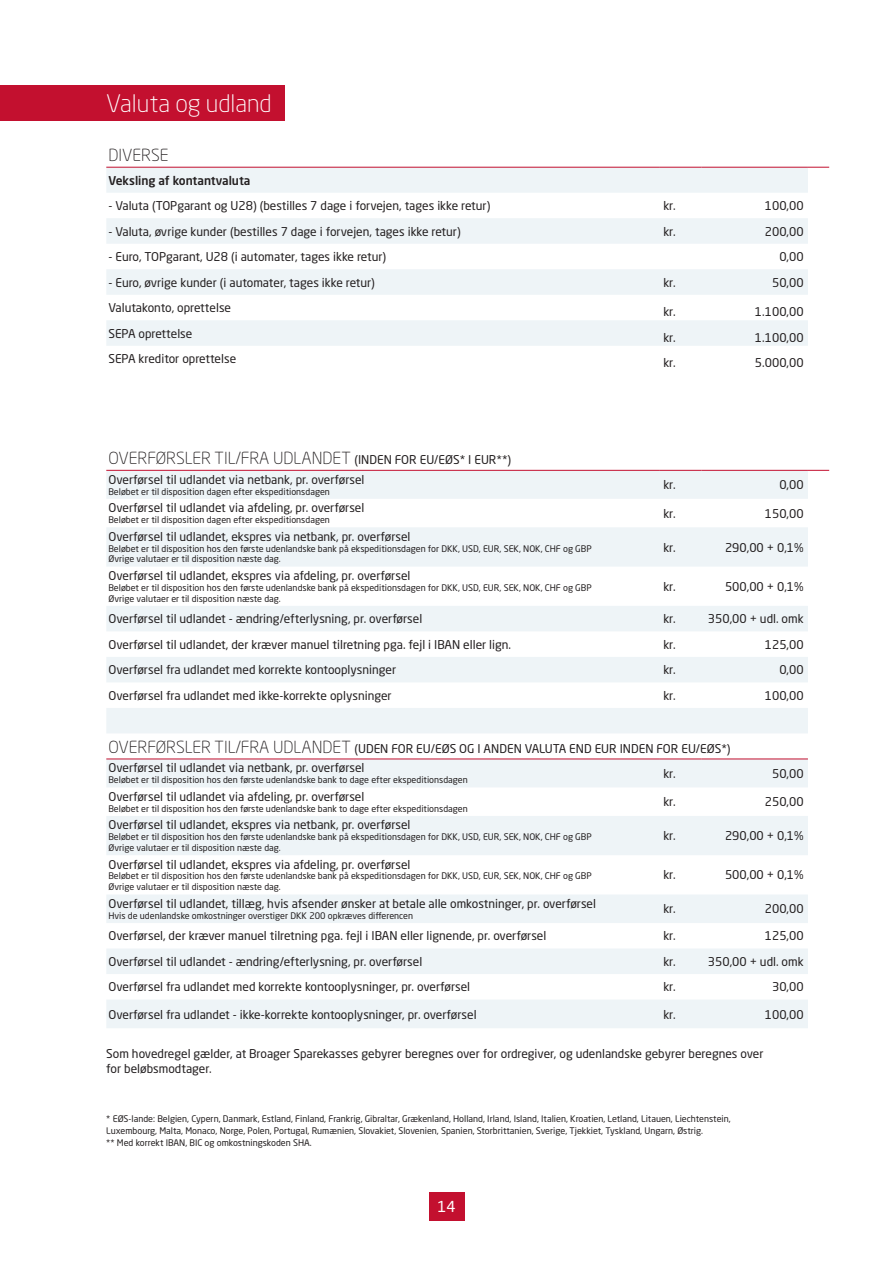
<style>
.page{position:relative;width:893px;height:1263px;background:#fff}
.page>*{position:absolute;margin:0;border:0;box-sizing:border-box;transform-origin:0 0}
.t1{font:300 24px "Neo Sans Std";color:#fff}
.t2{font:300 16.5px "Neo Sans Std";color:#231f20}
.t3{font:15px "Neo Sans Std";color:#fff}
.t4{font:12px/19.8px "Neo Sans Std";color:#231f20}
.t5{font:500 12px "Neo Sans Std";color:#231f20}
.t6{font:9px/10.8px "Neo Sans Std";color:#231f20}
.s1{font-weight:400;font-size:12px}
.s2{font-weight:300;font-size:16.5px}
</style>
<div class="page">
<svg style="left:106px;top:168px;width:702px;height:178px;fill:#eef4f7"></svg>
<svg style="left:808px;top:167px;width:21px;height:1px"></svg>
<hr style="left:106px;top:167px;width:553px;height:1px;background:#c3102f">
<hr style="left:659px;top:167px;width:43px;height:1px;background:#c3102f">
<hr style="left:702px;top:167px;width:106px;height:1px;background:#c3102f">
<svg style="left:106px;top:471px;width:702px;height:557px;fill:#eef4f7"></svg>
<hr style="left:659px;top:470px;width:43px;height:1px;background:#c3102f">
<hr style="left:702px;top:470px;width:106px;height:1px;background:#c3102f">
<hr style="left:659px;top:758px;width:43px;height:1px;background:#c3102f">
<hr style="left:702px;top:758px;width:106px;height:1px;background:#c3102f">
<svg style="left:808px;top:470px;width:21px;height:1px"></svg>
<hr style="left:106px;top:470px;width:553px;height:1px;background:#c3102f">
<hr style="left:106px;top:758px;width:553px;height:1px;background:#c3102f">
<div style="left:0;top:85px;width:284px;height:35px;background:#c3102f"></div>
<div style="left:429px;top:1192px;width:35px;height:28px;background:#c3102f"></div>
<h1 class="t1" style="left:106px;top:89px;width:167px">Valuta og udland</h1>
<h2 class="t2" style="left:108px;top:145px;width:62px">DIVERSE</h2>
<p class="t5" style="left:108px;top:173px;width:144px">Veksling af kontantvaluta</p>
<p class="t4" style="left:108px;top:196px;width:383px">- Valuta (TOPgarant og U28) (bestilles 7 dage i forvejen, tages ikke retur)</p>
<p class="t4" style="left:663px;top:196px;width:14px">kr.</p>
<p class="t4" style="left:765px;top:196px;width:40px">100,00</p>
<p class="t4" style="left:108px;top:221px;width:354px">- Valuta, øvrige kunder (bestilles 7 dage i forvejen, tages ikke retur)</p>
<p class="t4" style="left:663px;top:221px;width:14px">kr.</p>
<p class="t4" style="left:765px;top:221px;width:40px">200,00</p>
<p class="t4" style="left:108px;top:247px;width:279px">- Euro, TOPgarant, U28 (i automater, tages ikke retur)</p>
<p class="t4" style="left:779px;top:247px;width:26px">0,00</p>
<p class="t4" style="left:108px;top:272px;width:268px">- Euro, øvrige kunder (i automater, tages ikke retur)</p>
<p class="t4" style="left:663px;top:272px;width:14px">kr.</p>
<p class="t4" style="left:772px;top:272px;width:33px">50,00</p>
<p class="t4" style="left:108px;top:298px;width:124px">Valutakonto, oprettelse</p>
<p class="t4" style="left:663px;top:302px;width:14px">kr.</p>
<p class="t4" style="left:755px;top:302px;width:50px">1.100,00</p>
<p class="t4" style="left:108px;top:323px;width:85px">SEPA oprettelse</p>
<p class="t4" style="left:663px;top:327px;width:14px">kr.</p>
<p class="t4" style="left:755px;top:327px;width:50px">1.100,00</p>
<p class="t4" style="left:108px;top:349px;width:129px">SEPA kreditor oprettelse</p>
<p class="t4" style="left:663px;top:353px;width:14px">kr.</p>
<p class="t4" style="left:755px;top:353px;width:50px">5.000,00</p>
<h2 class="t2" style="left:108px;top:448px;width:404px">OVERFØRSLER TIL/FRA UDLANDET <span class="s1">(INDEN FOR EU/EØS* I EUR**)</span></h2>
<p class="t4" style="left:108px;top:469px;width:258px">Overførsel til udlandet via netbank, pr. overførsel</p>
<p class="t6" style="left:108px;top:486px;width:223px">Beløbet er til disposition dagen efter ekspeditionsdagen</p>
<p class="t4" style="left:108px;top:498px;width:257px">Overførsel til udlandet via afdeling, pr. overførsel</p>
<p class="t6" style="left:108px;top:514px;width:223px">Beløbet er til disposition dagen efter ekspeditionsdagen</p>
<p class="t4" style="left:663px;top:475px;width:14px">kr.</p>
<p class="t4" style="left:779px;top:475px;width:26px">0,00</p>
<p class="t4" style="left:663px;top:503px;width:14px">kr.</p>
<p class="t4" style="left:765px;top:503px;width:40px">150,00</p>
<p class="t4" style="left:108px;top:526px;width:304px">Overførsel til udlandet, ekspres via netbank, pr. overførsel</p>
<p class="t6" style="left:108px;top:543px;width:485px">Beløbet er til disposition hos den første udenlandske bank på ekspeditionsdagen for DKK, USD, EUR, SEK, NOK, CHF og GBP<br>Øvrige valutaer er til disposition næste dag.</p>
<p class="t4" style="left:663px;top:537px;width:14px">kr.</p>
<p class="t4" style="left:725px;top:537px;width:80px">290,00 + 0,1%</p>
<p class="t4" style="left:108px;top:565px;width:304px">Overførsel til udlandet, ekspres via afdeling, pr. overførsel</p>
<p class="t6" style="left:108px;top:582px;width:485px">Beløbet er til disposition hos den første udenlandske bank på ekspeditionsdagen for DKK, USD, EUR, SEK, NOK, CHF og GBP<br>Øvrige valutaer er til disposition næste dag.</p>
<p class="t4" style="left:663px;top:576px;width:14px">kr.</p>
<p class="t4" style="left:725px;top:576px;width:80px">500,00 + 0,1%</p>
<p class="t4" style="left:108px;top:609px;width:315px">Overførsel til udlandet - ændring/efterlysning, pr. overførsel</p>
<p class="t4" style="left:663px;top:609px;width:14px">kr.</p>
<p class="t4" style="left:708px;top:609px;width:97px">350,00 + udl. omk</p>
<p class="t4" style="left:108px;top:634px;width:404px">Overførsel til udlandet, der kræver manuel tilretning pga. fejl i IBAN eller lign.</p>
<p class="t4" style="left:663px;top:634px;width:14px">kr.</p>
<p class="t4" style="left:765px;top:634px;width:40px">125,00</p>
<p class="t4" style="left:108px;top:660px;width:289px">Overførsel fra udlandet med korrekte kontooplysninger</p>
<p class="t4" style="left:663px;top:660px;width:14px">kr.</p>
<p class="t4" style="left:779px;top:660px;width:26px">0,00</p>
<p class="t4" style="left:108px;top:685px;width:285px">Overførsel fra udlandet med ikke-korrekte oplysninger</p>
<p class="t4" style="left:663px;top:685px;width:14px">kr.</p>
<p class="t4" style="left:765px;top:685px;width:40px">100,00</p>
<p class="t4" style="left:108px;top:738px;width:624px"><span class="s2">OVERFØRSLER TIL/FRA UDLANDET</span> (UDEN FOR EU/EØS OG I ANDEN VALUTA END EUR INDEN FOR EU/EØS*)<br>Overførsel til udlandet via netbank, pr. overførsel</p>
<p class="t6" style="left:108px;top:774px;width:361px">Beløbet er til disposition hos den første udenlandske bank to dage efter ekspeditionsdagen</p>
<p class="t4" style="left:663px;top:763px;width:14px">kr.</p>
<p class="t4" style="left:772px;top:763px;width:33px">50,00</p>
<p class="t4" style="left:108px;top:786px;width:257px">Overførsel til udlandet via afdeling, pr. overførsel</p>
<p class="t6" style="left:108px;top:803px;width:361px">Beløbet er til disposition hos den første udenlandske bank to dage efter ekspeditionsdagen</p>
<p class="t4" style="left:663px;top:792px;width:14px">kr.</p>
<p class="t4" style="left:765px;top:792px;width:40px">250,00</p>
<p class="t4" style="left:108px;top:815px;width:304px">Overførsel til udlandet, ekspres via netbank, pr. overførsel</p>
<p class="t6" style="left:108px;top:831px;width:485px">Beløbet er til disposition hos den første udenlandske bank på ekspeditionsdagen for DKK, USD, EUR, SEK, NOK, CHF og GBP<br>Øvrige valutaer er til disposition næste dag.</p>
<p class="t4" style="left:663px;top:826px;width:14px">kr.</p>
<p class="t4" style="left:725px;top:826px;width:80px">290,00 + 0,1%</p>
<p class="t4" style="left:108px;top:854px;width:304px">Overførsel til udlandet, ekspres via afdeling, pr. overførsel</p>
<p class="t6" style="left:108px;top:871px;width:485px">Beløbet er til disposition hos den første udenlandske bank på ekspeditionsdagen for DKK, USD, EUR, SEK, NOK, CHF og GBP<br>Øvrige valutaer er til disposition næste dag.</p>
<p class="t4" style="left:663px;top:865px;width:14px">kr.</p>
<p class="t4" style="left:725px;top:865px;width:80px">500,00 + 0,1%</p>
<p class="t4" style="left:108px;top:893px;width:489px">Overførsel til udlandet, tillæg, hvis afsender ønsker at betale alle omkostninger, pr. overførsel</p>
<p class="t6" style="left:108px;top:910px;width:306px">Hvis de udenlandske omkostninger overstiger DKK 200 opkræves differencen</p>
<p class="t4" style="left:663px;top:899px;width:14px">kr.</p>
<p class="t4" style="left:765px;top:899px;width:40px">200,00</p>
<p class="t4" style="left:108px;top:926px;width:439px">Overførsel, der kræver manuel tilretning pga. fejl i IBAN eller lignende, pr. overførsel</p>
<p class="t4" style="left:663px;top:926px;width:14px">kr.</p>
<p class="t4" style="left:765px;top:926px;width:40px">125,00</p>
<p class="t4" style="left:108px;top:951px;width:315px">Overførsel til udlandet - ændring/efterlysning, pr. overførsel</p>
<p class="t4" style="left:663px;top:951px;width:14px">kr.</p>
<p class="t4" style="left:708px;top:951px;width:97px">350,00 + udl. omk</p>
<p class="t4" style="left:108px;top:977px;width:363px">Overførsel fra udlandet med korrekte kontooplysninger, pr. overførsel</p>
<p class="t4" style="left:663px;top:977px;width:14px">kr.</p>
<p class="t4" style="left:772px;top:977px;width:33px">30,00</p>
<p class="t4" style="left:108px;top:1004px;width:370px">Overførsel fra udlandet - ikke-korrekte kontooplysninger, pr. overførsel</p>
<p class="t4" style="left:663px;top:1004px;width:14px">kr.</p>
<p class="t4" style="left:765px;top:1004px;width:40px">100,00</p>
<p class="t4" style="left:106px;top:1046px;width:659px;line-height:14.4px">Som hovedregel gælder, at Broager Sparekasses gebyrer beregnes over for ordregiver, og udenlandske gebyrer beregnes over for beløbsmodtager.</p>
<p class="t6" style="left:106px;top:1112px;width:626px;line-height:12px">* EØS-lande: Belgien, Cypern, Danmark, Estland, Finland, Frankrig, Gibraltar, Grækenland, Holland, Irland, Island, Italien, Kroatien, Letland, Litauen, Liechtenstein,<br>Luxembourg, Malta, Monaco, Norge, Polen, Portugal, Rumænien, Slovakiet, Slovenien, Spanien, Storbrittanien, Sverige, Tjekkiet, Tyskland, Ungarn, Østrig.<br>** Med korrekt IBAN, BIC og omkostningskoden SHA.</p>
<p class="t3" style="left:437px;top:1197px;width:20px">14</p>
</div>
